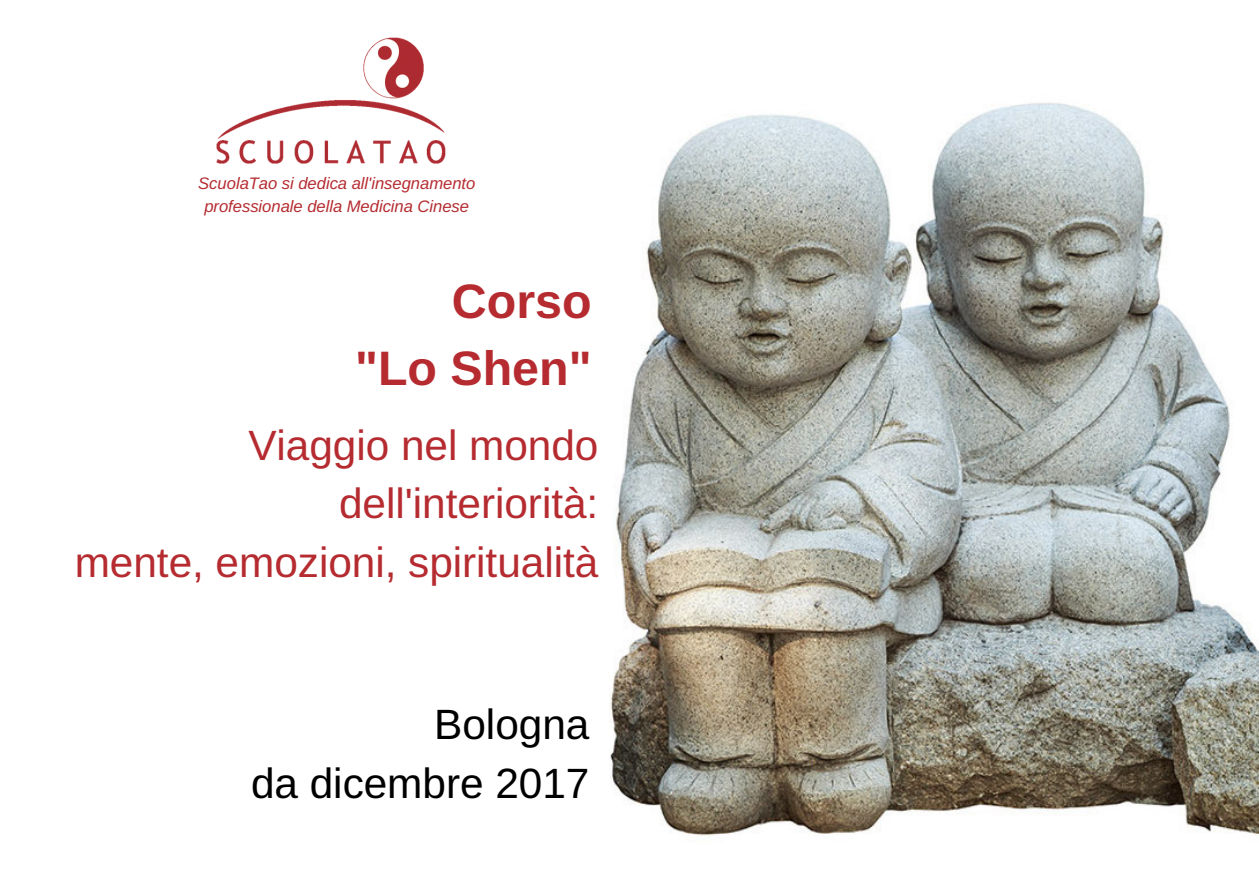
<style>
.page{position:relative;width:1259px;height:893px;background:#fff}
.page>*{position:absolute;margin:0;border:0;box-sizing:border-box;transform-origin:0 0}
.t1{font:700 48.3px/67.5px "Arimo";color:#b52b30;text-align:right}
.t2{font:42.3px/58.5px "Arimo";color:#b52b30;text-align:right}
.t3{font:42.3px/58.5px "Arimo";color:#000;text-align:right}
.t4{font:italic 16.5px/22.5px "Arimo";letter-spacing:-.005em;color:#b52b30;text-align:center}
</style>
<div class="page">
<img style="left:610px;top:103px;width:649px;height:733px">
<img style="left:216px;top:37px;width:230px;height:127px">
<p class="t4" style="left:198px;top:172px;width:279px">ScuolaTao si dedica all'insegnamento professionale della Medicina Cinese</p>
<h1 class="t1" style="left:355px;top:267px;width:238px">Corso<br>"Lo Shen"</h1>
<h2 class="t2" style="left:75px;top:416px;width:525px">Viaggio nel mondo dell'interiorità:<br>mente, emozioni, spiritualità</h2>
<h2 class="t3" style="left:251px;top:695px;width:340px">Bologna<br>da dicembre 2017</h2>
</div>
